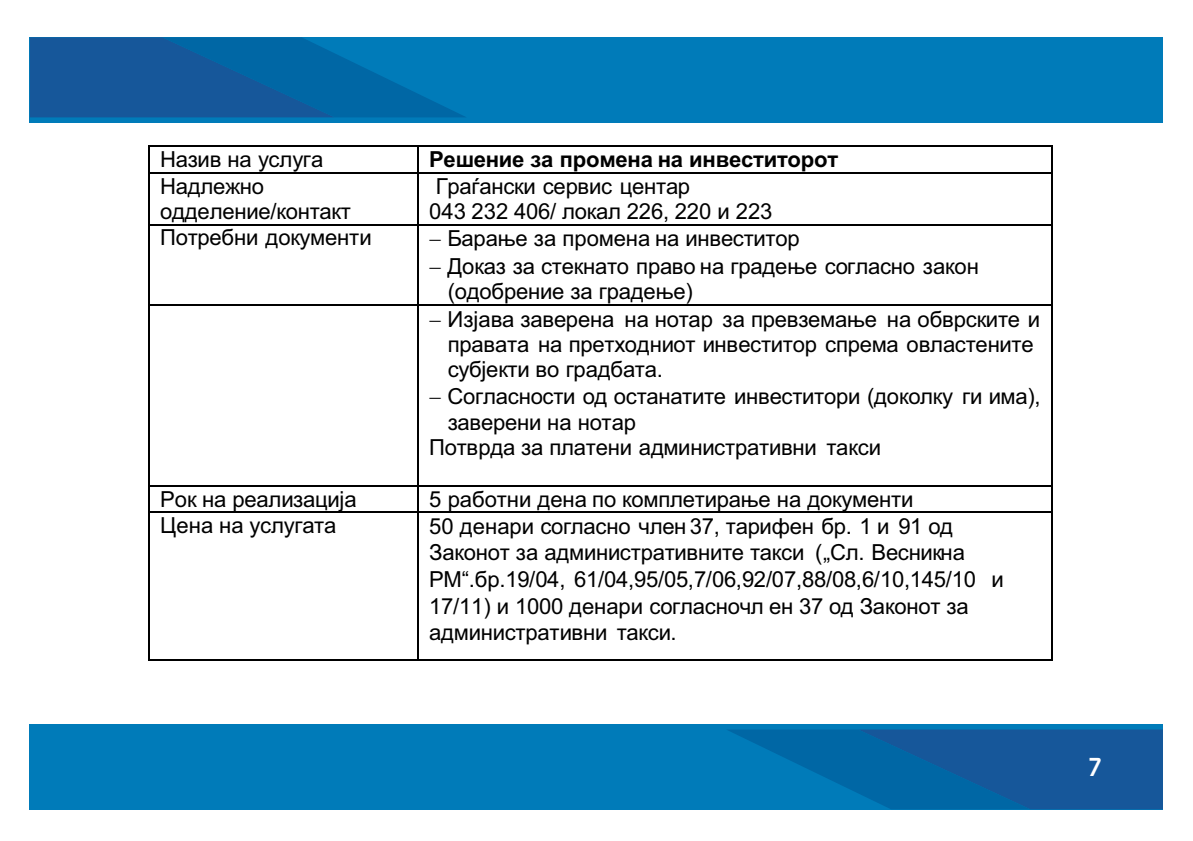
<style>
.page{position:relative;width:1193px;height:841px;background:#fff}
.page>*{position:absolute;margin:0;border:0;box-sizing:border-box;transform-origin:0 0}
.t1{font:500 27.2px "Horatio D";color:#fff}
.t2{font:22px/26.6px "Arial";letter-spacing:-.01em;color:#000}
.t3{font:700 22px "Arial";letter-spacing:-.01em;color:#000}
</style>
<div class="page">
<hr style="left:150px;top:145px;width:267px;height:2px;background:#000">
<hr style="left:419px;top:145px;width:631px;height:2px;background:#000">
<hr style="left:148px;top:147px;width:2px;height:25px;background:#000">
<hr style="left:417px;top:147px;width:2px;height:25px;background:#000">
<hr style="left:1050px;top:147px;width:2px;height:25px;background:#000">
<hr style="left:150px;top:172px;width:267px;height:1px;background:#000">
<hr style="left:419px;top:172px;width:631px;height:1px;background:#000">
<hr style="left:148px;top:173px;width:2px;height:51px;background:#000">
<hr style="left:417px;top:173px;width:2px;height:51px;background:#000">
<hr style="left:1050px;top:173px;width:2px;height:51px;background:#000">
<hr style="left:150px;top:224px;width:267px;height:1px;background:#000">
<hr style="left:419px;top:224px;width:631px;height:1px;background:#000">
<hr style="left:148px;top:225px;width:2px;height:78px;background:#000">
<hr style="left:417px;top:225px;width:2px;height:78px;background:#000">
<hr style="left:1050px;top:225px;width:2px;height:78px;background:#000">
<hr style="left:150px;top:303px;width:267px;height:2px;background:#000">
<hr style="left:419px;top:303px;width:631px;height:2px;background:#000">
<hr style="left:148px;top:305px;width:2px;height:180px;background:#000">
<hr style="left:417px;top:305px;width:2px;height:180px;background:#000">
<hr style="left:1050px;top:305px;width:2px;height:180px;background:#000">
<hr style="left:150px;top:485px;width:267px;height:1px;background:#000">
<hr style="left:419px;top:485px;width:631px;height:1px;background:#000">
<hr style="left:148px;top:486px;width:2px;height:25px;background:#000">
<hr style="left:417px;top:486px;width:2px;height:25px;background:#000">
<hr style="left:1050px;top:486px;width:2px;height:25px;background:#000">
<hr style="left:150px;top:511px;width:267px;height:2px;background:#000">
<hr style="left:419px;top:511px;width:631px;height:2px;background:#000">
<hr style="left:148px;top:513px;width:2px;height:145px;background:#000">
<hr style="left:150px;top:658px;width:267px;height:1px;background:#000">
<hr style="left:417px;top:513px;width:2px;height:145px;background:#000">
<hr style="left:419px;top:658px;width:631px;height:1px;background:#000">
<hr style="left:1050px;top:513px;width:2px;height:145px;background:#000">
<div style="left:30px;top:723px;width:1132px;height:85px;background:#007bb9"></div>
<svg style="left:728px;top:729px;width:434px;height:79px"></svg>
<div style="left:30px;top:37px;width:1132px;height:86px;background:#007bb9"></div>
<svg style="left:30px;top:37px;width:435px;height:80px"></svg>
<p class="t2" style="left:160px;top:148px;width:165px">Назив на услуга</p>
<p class="t3" style="left:429px;top:151px;width:410px">Решение за промена на инвеститорот</p>
<p class="t2" style="left:160px;top:175px;width:192px;line-height:25.2px">Надлежно одделение/контакт</p>
<p class="t2" style="left:429px;top:175px;width:344px;line-height:25.4px">Граѓански сервис центар<br>043 232 406/ локал 226, 220 и 223</p>
<p class="t2" style="left:160px;top:226px;width:213px">Потребни документи</p>
<p class="t2" style="left:447px;top:227px;width:533px">Барање за промена на инвеститор<br>Доказ за стекнато право на градење согласно закон (одобрение за градење)</p>
<p class="t2" style="left:447px;top:309px;width:594px;line-height:25px">Изјава заверена на нотар за превземање на обврските и правата на претходниот инвеститор спрема овластените субјекти во градбата.</p>
<p class="t2" style="left:447px;top:385px;width:594px">Согласности од останатите инвеститори (доколку ги има),</p>
<p class="t2" style="left:447px;top:410px;width:190px">заверени на нотар</p>
<p class="t2" style="left:429px;top:435px;width:453px">Потврда за платени административни такси</p>
<p class="t2" style="left:160px;top:487px;width:198px">Рок на реализација</p>
<p class="t2" style="left:429px;top:487px;width:485px">5 работни дена по комплетирање на документи</p>
<p class="t2" style="left:160px;top:513px;width:178px">Цена на услугата</p>
<p class="t2" style="left:429px;top:514px;width:576px">50 денари согласно член 37, тарифен бр. 1 и 91 од Законот за административните такси („Сл. Весникна РМ“.бр.19/04, 61/04,95/05,7/06,92/07,88/08,6/10,145/10 и 17/11) и 1000 денари согласночл ен 37 од Законот за административни такси.</p>
<p class="t1" style="left:1088px;top:754px;width:13px">7</p>
</div>
